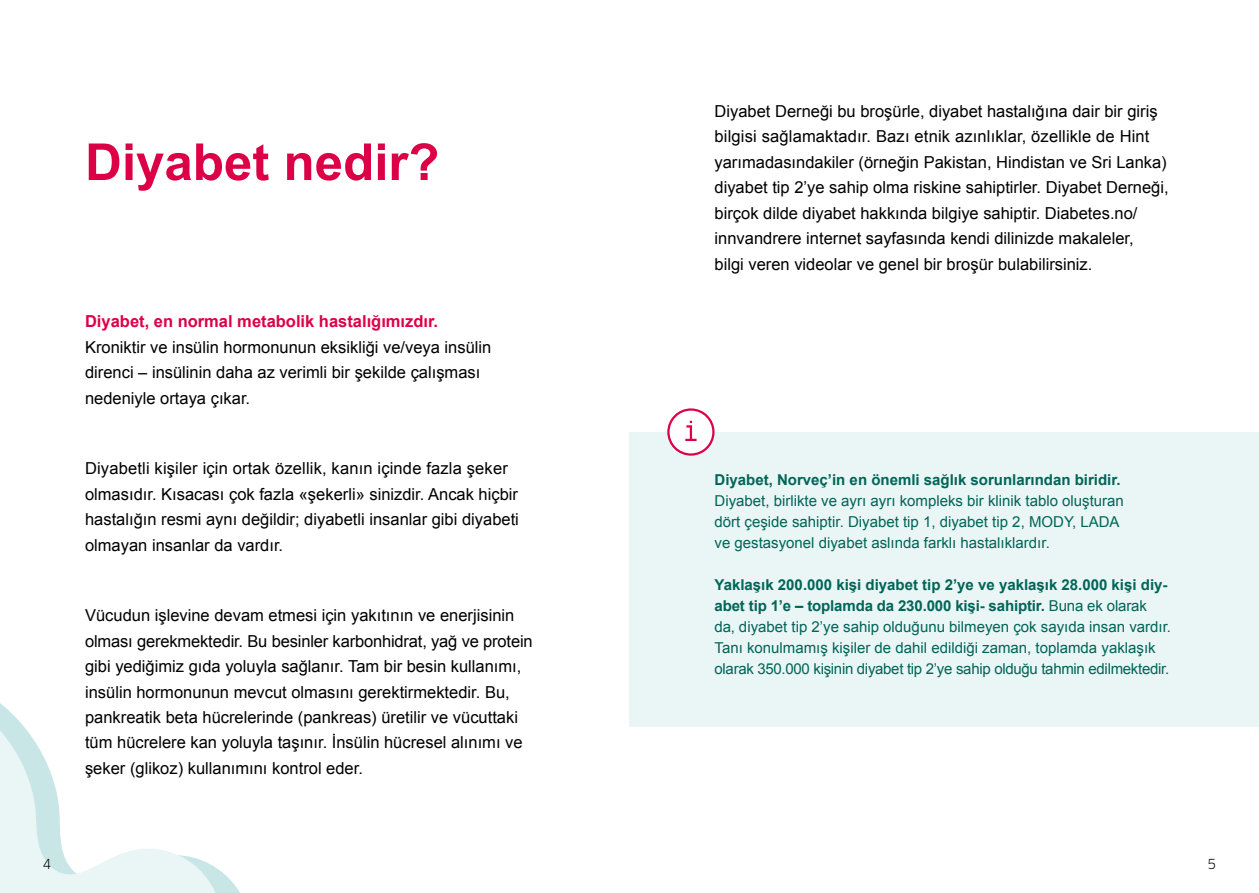
<style>
.page{position:relative;width:1259px;height:893px;background:#fff}
.page>*{position:absolute;margin:0;border:0;box-sizing:border-box;transform-origin:0 0}
.t1{font:700 51px "Arial";color:#dc0046}
.t2{font:16.5px/25.5px "Arial";color:#000}
.t3{font:700 16.5px "Arial";color:#dc0046}
.t4{font:15px/21px "Arial";color:#006556}
.t5{font:700 15px "Arial";color:#006556}
.t6{font:13.5px "Clan OT";color:#000}
.s1{font-weight:700}
</style>
<div class="page">
<div style="left:629px;top:432px;width:630px;height:294px;background:#eaf5f6"></div>
<svg style="left:0;top:703px;width:232px;height:190px"></svg>
<div style="left:669px;top:411px;width:43px;height:43px;background:#fff;border-radius:50%"></div>
<div style="left:667px;top:408px;width:47px;height:48px;border:2px solid #dc0046;border-radius:50%"></div>
<svg style="left:685px;top:420px;width:12px;height:22px"></svg>
<h1 class="t1" style="left:85px;top:128px;width:356px">Diyabet nedir?</h1>
<p class="t3" style="left:85px;top:310px;width:355px">Diyabet, en normal metabolik hastalığımızdır.</p>
<p class="t2" style="left:85px;top:334px;width:408px">Kroniktir ve insülin hormonunun eksikliği ve/veya insülin direnci – insülinin daha az verimli bir şekilde çalışması nedeniyle ortaya çıkar.</p>
<p class="t2" style="left:85px;top:456px;width:435px">Diyabetli kişiler için ortak özellik, kanın içinde fazla şeker olmasıdır. Kısacası çok fazla «şekerli» sinizdir. Ancak hiçbir hastalığın resmi aynı değildir; diyabetli insanlar gibi diyabeti olmayan insanlar da vardır.</p>
<p class="t2" style="left:85px;top:603px;width:449px">Vücudun işlevine devam etmesi için yakıtının ve enerjisinin olması gerekmektedir. Bu besinler karbonhidrat, yağ ve protein gibi yediğimiz gıda yoluyla sağlanır. Tam bir besin kullanımı, insülin hormonunun mevcut olmasını gerektirmektedir. Bu, pankreatik beta hücrelerinde (pankreas) üretilir ve vücuttaki tüm hücrelere kan yoluyla taşınır. İnsülin hücresel alınımı ve şeker (glikoz) kullanımını kontrol eder.</p>
<p class="t2" style="left:714px;top:99px;width:455px">Diyabet Derneği bu broşürle, diyabet hastalığına dair bir giriş bilgisi sağlamaktadır. Bazı etnik azınlıklar, özellikle de Hint yarımadasındakiler (örneğin Pakistan, Hindistan ve Sri Lanka) diyabet tip 2’ye sahip olma riskine sahiptirler. Diyabet Derneği, birçok dilde diyabet hakkında bilgiye sahiptir. Diabetes.no/ innvandrere internet sayfasında kendi dilinizde makaleler,<br>bilgi veren videolar ve genel bir broşür bulabilirsiniz.</p>
<p class="t5" style="left:714px;top:470px;width:407px">Diyabet, Norveç’in en önemli sağlık sorunlarından biridir.</p>
<p class="t4" style="left:714px;top:490px;width:411px">Diyabet, birlikte ve ayrı ayrı kompleks bir klinik tablo oluşturan dört çeşide sahiptir. Diyabet tip 1, diyabet tip 2, MODY, LADA ve gestasyonel diyabet aslında farklı hastalıklardır.</p>
<p class="t4" style="left:714px;top:574px;width:458px"><span class="s1">Yaklaşık 200.000 kişi diyabet tip 2’ye ve yaklaşık 28.000 kişi diy&shy;abet tip 1’e – toplamda da 230.000 kişi- sahiptir.</span> Buna ek olarak da, diyabet tip 2’ye sahip olduğunu bilmeyen çok sayıda insan vardır.<br>Tanı konulmamış kişiler de dahil edildiği zaman, toplamda yaklaşık olarak 350.000 kişinin diyabet tip 2’ye sahip olduğu tahmin edilmektedir.</p>
<p class="t6" style="left:43px;top:856px;width:10px">4</p>
<p class="t6" style="left:1207px;top:856px;width:10px">5</p>
</div>
